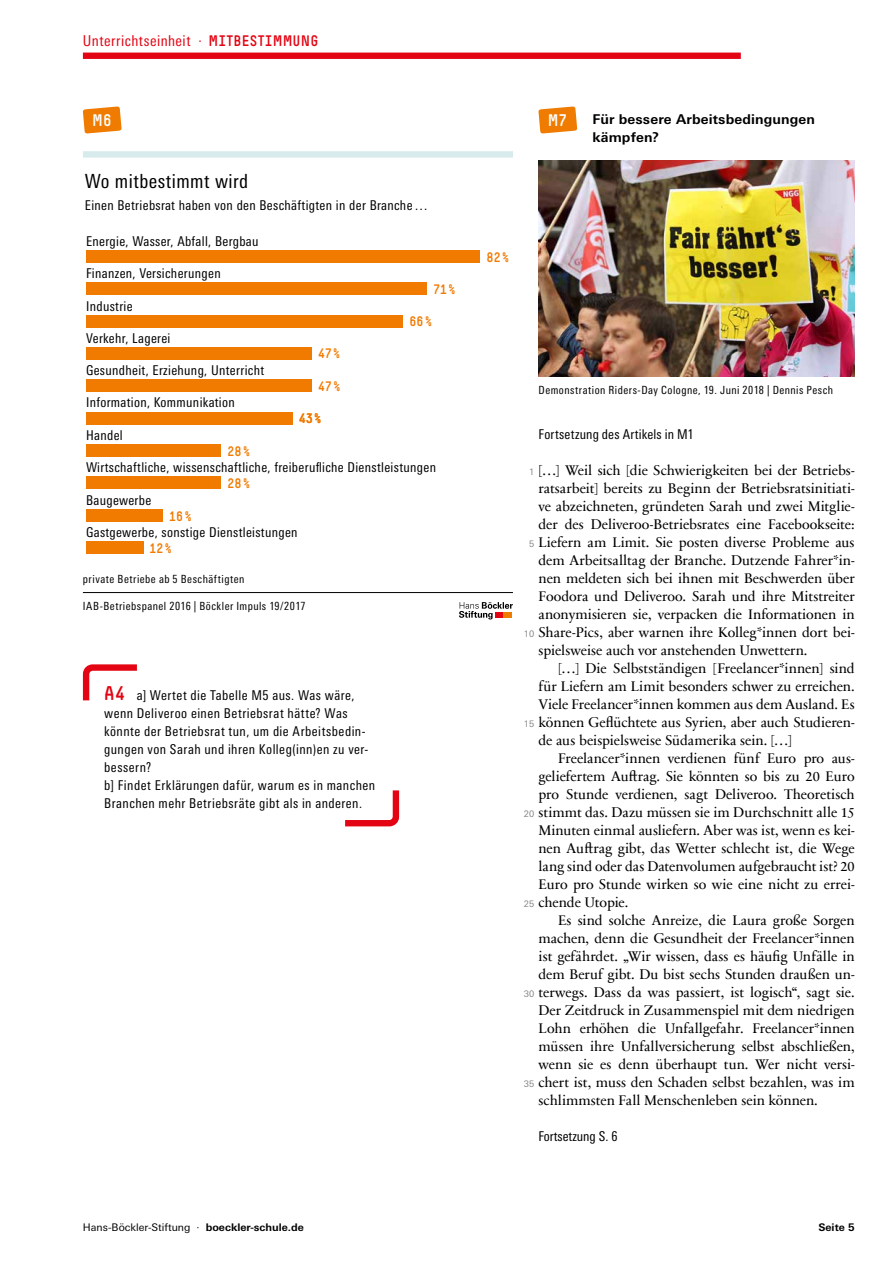
<style>
.page{position:relative;width:893px;height:1263px;background:#fff}
.page>*{position:absolute;margin:0;border:0;box-sizing:border-box;transform-origin:0 0}
.t1{font:condensed 19.5px "Univers Next Pro";letter-spacing:.025em;color:#000}
.t2{font:16.5px "Simple HBS";color:#fff}
.t3{font:condensed 15px "Univers Next Pro";letter-spacing:.035em;color:#e30513}
.t4{font:14.25px/18px "Sabon Next Com";letter-spacing:-.005em;color:#000;text-align:justify}
.t5{font:condensed 13.5px/18px "Univers Next Pro";letter-spacing:.025em;color:#000}
.t6{font:700 13.5px/18px "Univers Next Pro";letter-spacing:.01em;color:#000}
.t7{font:13.5px "Simple HBS";color:#f17a00}
.t8{font:condensed 13.5px "Univers Next Pro";color:#000}
.t9{font:condensed 11.25px "Univers Next Pro";letter-spacing:.04em;color:#000}
.t10{font:10.5px "Univers Next Pro";color:#000}
.t11{font:700 10.5px "Univers Next Pro";color:#000}
.t12{font:9px "Univers Next Pro";color:#878786}
.s1{font-family:"Simple HBS";font-stretch:normal}
.s2{font-family:"Simple HBS";font-stretch:normal;font-size:19.5px;color:#e30513}
.s3{font-weight:700}
</style>
<div class="page">
<div style="left:83px;top:53px;width:658px;height:6px;background:#e30513"></div>
<svg style="left:82px;top:664px;width:55px;height:37px"></svg>
<svg style="left:345px;top:790px;width:55px;height:37px"></svg>
<svg style="left:83px;top:106px;width:39px;height:28px"></svg>
<div style="left:83px;top:151px;width:430px;height:7px;background:#d7ebed"></div>
<div style="left:86px;top:541px;width:58px;height:13px;background:#f17a00"></div>
<div style="left:86px;top:509px;width:77px;height:12px;background:#f17a00"></div>
<div style="left:86px;top:476px;width:134px;height:13px;background:#f17a00"></div>
<div style="left:86px;top:444px;width:134px;height:13px;background:#f17a00"></div>
<div style="left:86px;top:412px;width:206px;height:12px;background:#f17a00"></div>
<div style="left:86px;top:379px;width:226px;height:13px;background:#f17a00"></div>
<div style="left:86px;top:347px;width:226px;height:13px;background:#f17a00"></div>
<div style="left:86px;top:315px;width:317px;height:13px;background:#f17a00"></div>
<div style="left:86px;top:282px;width:341px;height:13px;background:#f17a00"></div>
<div style="left:86px;top:250px;width:393px;height:13px;background:#f17a00"></div>
<svg style="left:459px;top:602px;width:54px;height:17px"></svg>
<hr style="left:83px;top:592px;width:430px;height:1px;background:#000">
<svg style="left:538px;top:106px;width:39px;height:28px"></svg>
<img style="left:538px;top:160px;width:317px;height:216px">
<p class="t3" style="left:83px;top:32px;width:237px">Unterrichtseinheit · <span class="s1">MITBESTIMMUNG</span></p>
<p class="t2" style="left:92px;top:111px;width:21px">M6</p>
<h1 class="t1" style="left:85px;top:170px;width:165px">Wo mitbestimmt wird</h1>
<p class="t5" style="left:85px;top:196px;width:345px">Einen Betriebsrat haben von den Beschäftigten in der Branche…</p>
<p class="t5" style="left:86px;top:232px;width:174px">Energie, Wasser, Abfall, Bergbau</p>
<p class="t5" style="left:86px;top:265px;width:136px">Finanzen, Versicherungen</p>
<p class="t5" style="left:86px;top:297px;width:48px">Industrie</p>
<p class="t5" style="left:86px;top:329px;width:86px">Verkehr, Lagerei</p>
<p class="t5" style="left:86px;top:361px;width:180px">Gesundheit, Erziehung, Unterricht</p>
<p class="t5" style="left:86px;top:393px;width:150px">Information, Kommunikation</p>
<p class="t5" style="left:86px;top:426px;width:38px">Handel</p>
<p class="t5" style="left:86px;top:458px;width:351px">Wirtschaftliche, wissenschaftliche, freiberufliche Dienstleistungen</p>
<p class="t5" style="left:86px;top:491px;width:67px">Baugewerbe</p>
<p class="t5" style="left:86px;top:523px;width:213px">Gastgewerbe, sonstige Dienstleistungen</p>
<p class="t7" style="left:434px;top:281px;width:23px">71%</p>
<p class="t7" style="left:409px;top:314px;width:24px">66%</p>
<p class="t7" style="left:318px;top:346px;width:24px">47%</p>
<p class="t7" style="left:318px;top:379px;width:24px">47%</p>
<p class="t7" style="left:299px;top:411px;width:24px">43%</p>
<p class="t7" style="left:228px;top:444px;width:24px">28%</p>
<p class="t7" style="left:227px;top:476px;width:24px">28%</p>
<p class="t7" style="left:169px;top:508px;width:24px">16%</p>
<p class="t7" style="left:150px;top:540px;width:24px">12%</p>
<p class="t9" style="left:83px;top:572px;width:163px">private Betriebe ab 5 Beschäftigten</p>
<p class="t9" style="left:83px;top:600px;width:224px">IAB-Betriebspanel 2016 | Böckler Impuls 19/2017</p>
<p class="t5" style="left:104px;top:686px;width:272px"><span class="s2">A4</span> a] Wertet die Tabelle M5 aus. Was wäre, wenn Deliveroo einen Betriebsrat hätte? Was könnte der Betriebsrat tun, um die Arbeitsbedin&shy;gungen von Sarah und ihren Kolleg(inn)en zu ver&shy;bessern?<br>b] Findet Erklärungen dafür, warum es in manchen Branchen mehr Betriebsräte gibt als in anderen.</p>
<p class="t2" style="left:548px;top:111px;width:21px">M7</p>
<p class="t6" style="left:592px;top:110px;width:224px">Für bessere Arbeitsbedingungen kämpfen?</p>
<p class="t7" style="left:487px;top:249px;width:24px">82%</p>
<p class="t9" style="left:538px;top:384px;width:296px">Demonstration Riders-Day Cologne, 19. Juni 2018 | Dennis Pesch</p>
<p class="t5" style="left:538px;top:425px;width:157px">Fortsetzung des Artikels in M1</p>
<p class="t4" style="left:538px;top:461px;width:318px">[…] Weil sich [die Schwierigkeiten bei der Betriebs&shy;ratsarbeit] bereits zu Beginn der Betriebsratsinitiati&shy;ve abzeichneten, gründeten Sarah und zwei Mitglie&shy;der des Deliveroo-Betriebsrates eine Facebookseite:<br>Liefern am Limit. Sie posten diverse Probleme aus dem Arbeitsalltag der Branche. Dutzende Fahrer*in&shy;nen meldeten sich bei ihnen mit Beschwerden über Foodora und Deliveroo. Sarah und ihre Mitstreiter anonymisieren sie, verpacken die Informationen in Share-Pics, aber warnen ihre Kolleg*innen dort bei&shy;spielsweise auch vor anstehenden Unwettern.</p>
<p class="t4" style="left:538px;top:659px;width:318px;text-indent:19px">[…] Die Selbstständigen [Freelancer*innen] sind für Liefern am Limit besonders schwer zu erreichen.<br>Viele Freelancer*innen kommen aus dem Ausland. Es können Geflüchtete aus Syrien, aber auch Studieren&shy;de aus beispielsweise Südamerika sein. […]</p>
<p class="t4" style="left:538px;top:749px;width:318px;text-indent:20px">Freelancer*innen verdienen fünf Euro pro aus&shy;geliefertem Auftrag. Sie könnten so bis zu 20 Euro pro Stunde verdienen, sagt Deliveroo. Theoretisch stimmt das. Dazu müssen sie im Durchschnitt alle 15<br>Minuten einmal ausliefern. Aber was ist, wenn es kei&shy;nen Auftrag gibt, das Wetter schlecht ist, die Wege lang sind oder das Datenvolumen aufgebraucht ist? 20<br>Euro pro Stunde wirken so wie eine nicht zu errei&shy;chende Utopie.</p>
<p class="t4" style="left:538px;top:911px;width:318px;text-indent:20px">Es sind solche Anreize, die Laura große Sorgen machen, denn die Gesundheit der Freelancer*innen ist gefährdet. „Wir wissen, dass es häufig Unfälle in dem Beruf gibt. Du bist sechs Stunden draußen un&shy;terwegs. Dass da was passiert, ist logisch“, sagt sie.<br>Der Zeitdruck in Zusammenspiel mit dem niedrigen Lohn erhöhen die Unfallgefahr. Freelancer*innen müssen ihre Unfallversicherung selbst abschließen, wenn sie es denn überhaupt tun. Wer nicht versi&shy;chert ist, muss den Schaden selbst bezahlen, was im schlimmsten Fall Menschenleben sein können.</p>
<p class="t12" style="left:529px;top:467px;width:7px">1</p>
<p class="t12" style="left:529px;top:539px;width:7px">5</p>
<p class="t12" style="left:524px;top:629px;width:12px">10</p>
<p class="t12" style="left:524px;top:719px;width:12px">15</p>
<p class="t12" style="left:524px;top:809px;width:12px">20</p>
<p class="t12" style="left:524px;top:899px;width:12px">25</p>
<p class="t12" style="left:524px;top:989px;width:12px">30</p>
<p class="t12" style="left:524px;top:1079px;width:12px">35</p>
<p class="t8" style="left:538px;top:1129px;width:81px">Fortsetzung S. 6</p>
<p class="t10" style="left:83px;top:1222px;width:222px">Hans-Böckler-Stiftung · <span class="s3">boeckler-schule.de</span></p>
<p class="t11" style="left:818px;top:1221px;width:38px">Seite 5</p>
</div>
